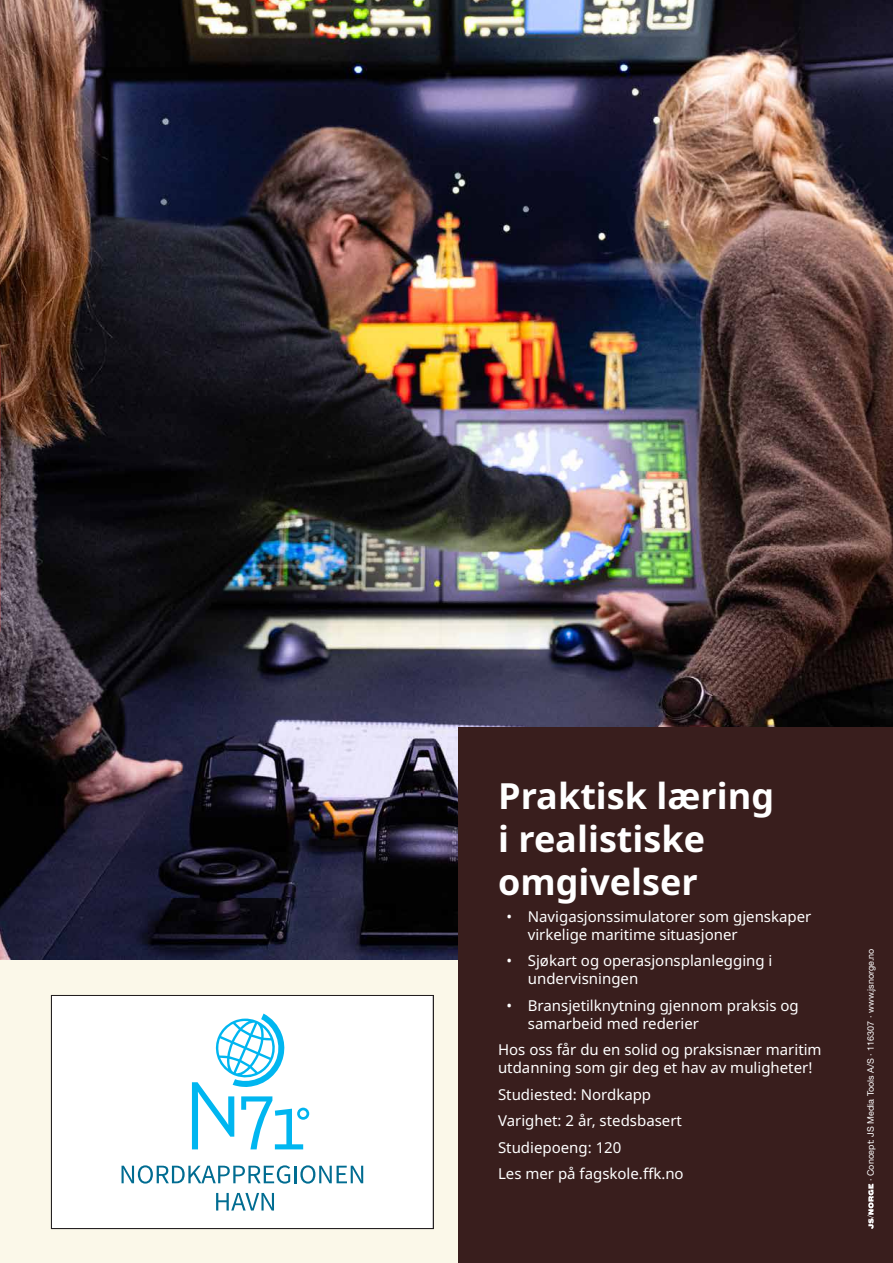
<style>
.page{position:relative;width:893px;height:1263px;background:#fbf8e9}
.page>*{position:absolute;margin:0;border:0;box-sizing:border-box;transform-origin:0 0}
.t1{font:700 36px/43.2px "Noto Sans";color:#fff}
.t2{font:15px/18px "Noto Sans";color:#fff}
.t3{font:9px "Helvetica Neue LT Std";color:#fff}
</style>
<div class="page">
<img style="left:0;top:0;width:893px;height:959px">
<div style="left:458px;top:727px;width:435px;height:536px;background:#391e1d"></div>
<div style="left:51px;top:995px;width:382px;height:233px;background:#fff"></div>
<svg style="left:122px;top:1165px;width:168px;height:18px"></svg>
<hr style="left:294px;top:1166px;width:3px;height:17px;background:#006c91">
<svg style="left:300px;top:1165px;width:63px;height:18px"></svg>
<svg style="left:216px;top:1193px;width:58px;height:17px"></svg>
<svg style="left:192px;top:1013px;width:117px;height:136px"></svg>
<div style="left:51px;top:995px;width:383px;height:234px;border:1px solid #231f20"></div>
<svg style="left:867px;top:1184px;width:7px;height:45px"></svg>
<h1 class="t1" style="left:498px;top:775px;width:278px">Praktisk læring i realistiske omgivelser</h1>
<p class="t2" style="left:528px;top:907px;width:285px;text-indent:-21px">• Navigasjonssimulatorer som gjenskaper virkelige maritime situasjoner</p>
<p class="t2" style="left:528px;top:952px;width:246px;text-indent:-21px">• Sjøkart og operasjonsplanlegging i undervisningen</p>
<p class="t2" style="left:528px;top:996px;width:272px;text-indent:-21px">• Bransjetilknytning gjennom praksis og samarbeid med rederier</p>
<p class="t2" style="left:498px;top:1041px;width:325px">Hos oss får du en solid og praksisnær maritim utdanning som gir deg et hav av muligheter!</p>
<p class="t2" style="left:498px;top:1081px;width:187px;line-height:26.5px">Studiested: Nordkapp<br>Varighet: 2 år, stedsbasert<br>Studiepoeng: 120<br>Les mer på fagskole.ffk.no</p>
<p class="t3" style="left:865px;top:1181px;width:234px;rotate:-90deg">· Concept: JS Media Tools A/S · 116307 · www.jsnorge.no</p>
</div>
